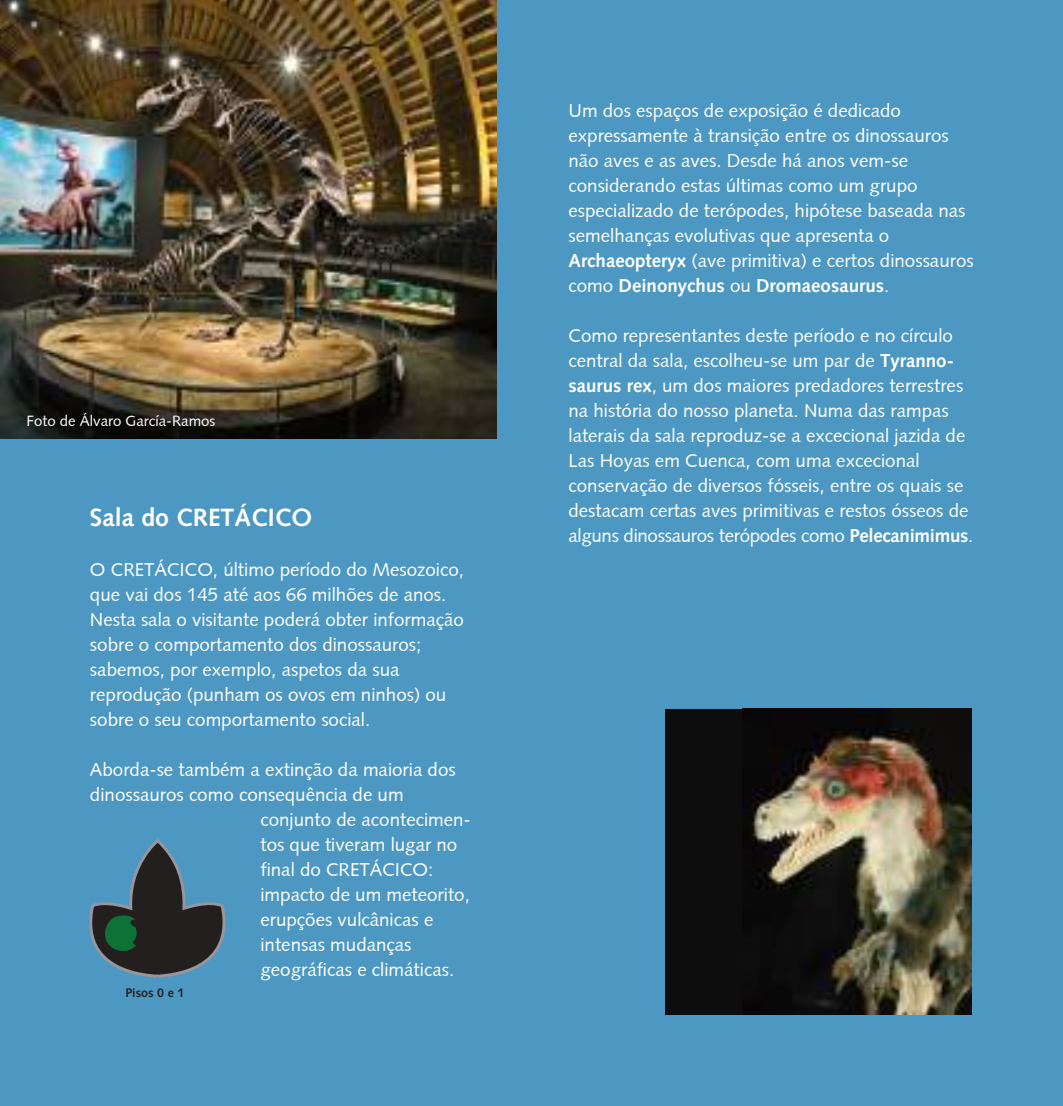
<style>
.page{position:relative;width:1063px;height:1106px;background:#4d98c2}
.page>*{position:absolute;margin:0;border:0;box-sizing:border-box;transform-origin:0 0}
.t1{font:700 25px "Syntax";color:#fff}
.t2{font:18.75px/25px "Syntax";color:#fff}
.t3{font:15px "Syntax";color:#fff}
.t4{font:700 12.5px "Syntax";color:#241f1f}
.s1{font-weight:700}
</style>
<div class="page">
<div style="left:666px;top:708px;width:306px;height:306px;background:#0d0d0e"></div>
<img style="left:746px;top:708px;width:226px;height:306px">
<img style="left:0;top:0;width:496px;height:439px">
<svg style="left:89px;top:839px;width:137px;height:139px"></svg>
<p class="t3" style="left:27px;top:412px;width:190px">Foto de Álvaro García-Ramos</p>
<h1 class="t1" style="left:90px;top:503px;width:224px">Sala do CRETÁCICO</h1>
<p class="t2" style="left:90px;top:557px;width:376px">O CRETÁCICO, último período do Mesozoico, que vai dos 145 até aos 66 milhões de anos.<br>Nesta sala o visitante poderá obter informação sobre o comportamento dos dinossauros; sabemos, por exemplo, aspetos da sua reprodução (punham os ovos em ninhos) ou sobre o seu comportamento social.</p>
<p class="t2" style="left:90px;top:757px;width:367px">Aborda-se também a extinção da maioria dos</p>
<p class="t2" style="left:90px;top:782px;width:315px">dinossauros como consequência de um</p>
<p class="t2" style="left:260px;top:807px;width:212px">conjunto de acontecimen-</p>
<p class="t2" style="left:260px;top:832px;width:198px">tos que tiveram lugar no</p>
<p class="t2" style="left:260px;top:857px;width:174px">final do CRETÁCICO:</p>
<p class="t2" style="left:260px;top:882px;width:211px">impacto de um meteorito,</p>
<p class="t2" style="left:260px;top:907px;width:174px">erupções vulcânicas e</p>
<p class="t2" style="left:260px;top:932px;width:153px">intensas mudanças</p>
<p class="t2" style="left:260px;top:957px;width:195px">geográficas e climáticas.</p>
<p class="t4" style="left:125px;top:985px;width:61px">Pisos 0 e 1</p>
<p class="t2" style="left:569px;top:98px;width:407px">Um dos espaços de exposição é dedicado expressamente à transição entre os dinossauros não aves e as aves. Desde há anos vem-se considerando estas últimas como um grupo especializado de terópodes, hipótese baseada nas semelhanças evolutivas que apresenta o <span class="s1">Archaeopteryx</span> (ave primitiva) e certos dinossauros como <span class="s1">Deinonychus</span> ou <span class="s1">Dromaeosaurus</span>.</p>
<p class="t2" style="left:569px;top:323px;width:406px">Como representantes deste período e no círculo central da sala, escolheu-se um par de <span class="s1">Tyranno&shy;saurus rex</span>, um dos maiores predadores terrestres na história do nosso planeta. Numa das rampas laterais da sala reproduz-se a excecional jazida de Las Hoyas em Cuenca, com uma excecional conservação de diversos fósseis, entre os quais se destacam certas aves primitivas e restos ósseos de alguns dinossauros terópodes como <span class="s1">Pelecanimimus</span>.</p>
</div>
